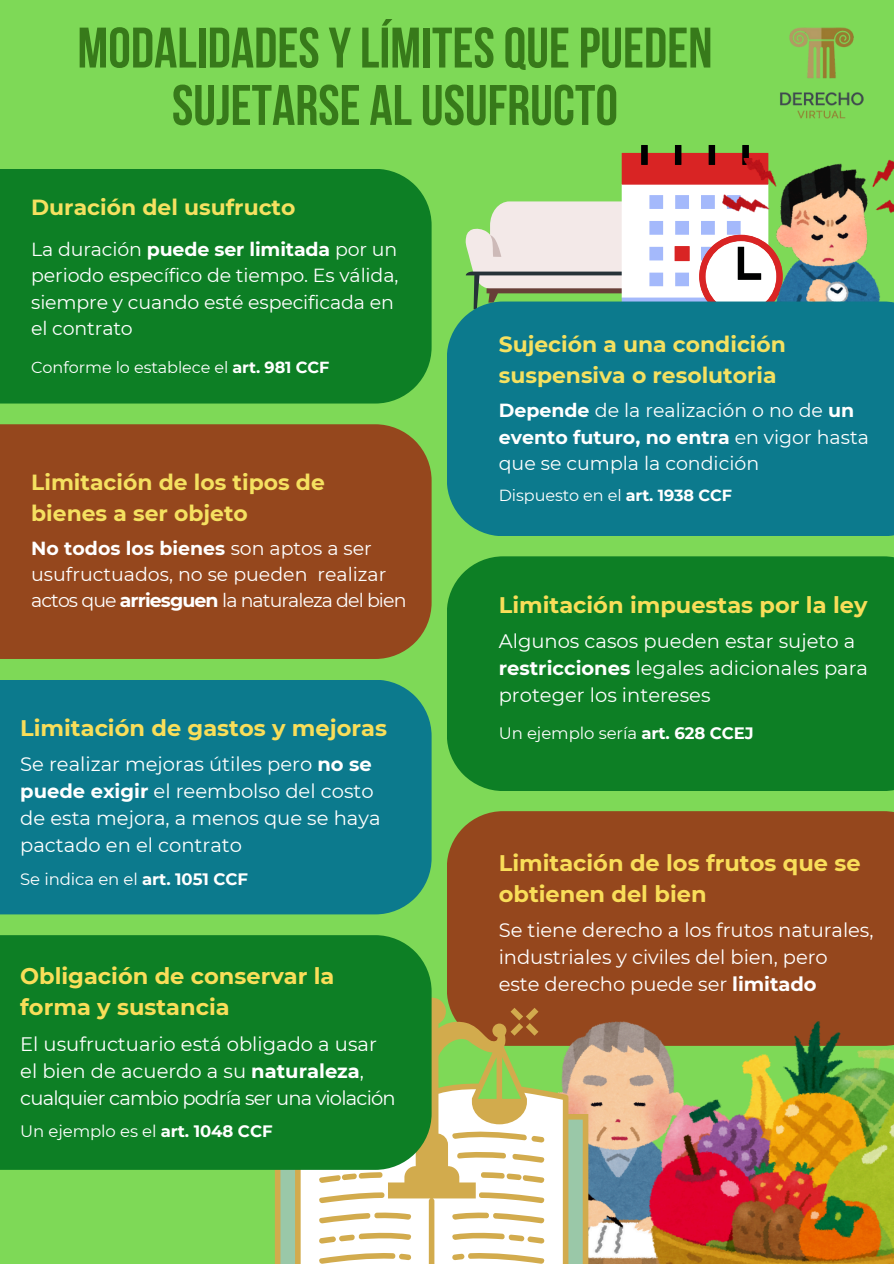
<style>
.page{position:relative;width:894px;height:1264px;background:#fff}
.page>*{position:absolute;margin:0;border:0;box-sizing:border-box;transform-origin:0 0}
.t1{font:57px/57.3px "Bebas Neue Cyrillic";color:#377a1a;text-align:center}
.t2{font:700 22.5px/31.5px "Montserrat";color:#f9de59}
.t3{font:700 21.9px/30.6px "Montserrat";color:#f5e160}
.t4{font:19.5px/27px "Montserrat";color:#fff}
.t5{font:19.5px "Montserrat";letter-spacing:-.04em;color:#fff}
.t6{font:18.9px/26.2px "Montserrat";letter-spacing:-.005em;color:#fff}
.t7{font:18.9px "Montserrat";letter-spacing:-.05em;color:#fff}
.t8{font:16.5px "Montserrat";letter-spacing:-.005em;color:#fff}
.t9{font:16.05px "Montserrat";letter-spacing:-.005em;color:#fff}
.s1{font-weight:700}
</style>
<div class="page">
<div style="left:0;top:0;width:893px;height:1263px;background:#7ed957"></div>
<div style="left:0;top:680px;width:431px;height:234px;background:#0c7a8d"></div>
<div style="left:0;top:169px;width:431px;height:234px;background:#0d7f25"></div>
<div style="left:0;top:424px;width:431px;height:235px;background:#95471d"></div>
<img style="left:780px;top:27px;width:84px;height:92px">
<svg style="left:465px;top:145px;width:304px;height:156px"></svg>
<img style="left:721px;top:159px;width:172px;height:142px">
<div style="left:447px;top:811px;width:446px;height:210px;background:#95471d"></div>
<div style="left:447px;top:556px;width:446px;height:235px;background:#0d7f25"></div>
<div style="left:447px;top:301px;width:446px;height:235px;background:#0c7a8d"></div>
<img style="left:588px;top:1021px;width:61px;height:242px">
<svg style="left:275px;top:997px;width:313px;height:266px;background:#d4cc9e"></svg>
<div style="left:0;top:935px;width:431px;height:234px;background:#0d7f25"></div>
<img style="left:649px;top:1021px;width:244px;height:242px">
<p class="t1" style="left:77px;top:25px;width:636px">MODALIDADESYLÍMITESQUEPUEDEN<br>SUJETARSE ALUSUFRUCTO</p>
<p class="t3" style="left:31px;top:192px;width:266px">Duración del usufructo</p>
<p class="t6" style="left:31px;top:236px;width:368px">La duración <span class="s1">puede ser limitada</span> por un periodo específico de tiempo. Es válida, siempre y cuando esté especificada en el contrato</p>
<p class="t9" style="left:31px;top:357px;width:300px">Conforme lo establece el <span class="s1">art. 981 CCF</span></p>
<p class="t3" style="left:31px;top:467px;width:295px">Limitación de los tipos de bienes a ser objeto</p>
<p class="t6" style="left:31px;top:535px;width:356px;line-height:25.8px"><span class="s1">No todos los bienes</span> son aptos a ser usufructuados, no se pueden realizar</p>
<p class="t7" style="left:31px;top:588px;width:376px">actos que <span class="s1">arriesguen</span> la naturaleza del bien</p>
<h1 class="t2" style="left:20px;top:711px;width:368px">Limitación de gastos y mejoras</h1>
<p class="t4" style="left:20px;top:750px;width:362px">Se realizar mejoras útiles pero <span class="s1">no se puede exigir</span> el reembolso del costo de esta mejora, a menos que se haya pactado en el contrato</p>
<p class="t8" style="left:20px;top:868px;width:229px">Se indica en el <span class="s1">art. 1051 CCF</span></p>
<p class="t2" style="left:20px;top:960px;width:316px">Obligación de conservar la forma y sustancia</p>
<p class="t4" style="left:20px;top:1030px;width:358px">El usufructuario está obligado a usar el bien de acuerdo a su <span class="s1">naturaleza</span>,</p>
<h3 class="t5" style="left:20px;top:1085px;width:377px">cualquier cambio podría ser una violación</h3>
<p class="t8" style="left:20px;top:1121px;width:254px">Un ejemplo es el <span class="s1">art. 1048 CCF</span></p>
<h3 class="t3" style="left:498px;top:329px;width:289px">Sujeción a una condición suspensiva o resolutoria</h3>
<p class="t6" style="left:498px;top:397px;width:371px"><span class="s1">Depende</span> de la realización o no de <span class="s1">un evento futuro, no entra</span> en vigor hasta que se cumpla la condición</p>
<p class="t9" style="left:498px;top:486px;width:235px">Dispuesto en el <span class="s1">art. 1938 CCF</span></p>
<p class="t2" style="left:498px;top:589px;width:370px">Limitación impuestas por la ley</p>
<p class="t4" style="left:498px;top:627px;width:371px">Algunos casos pueden estar sujeto a <span class="s1">restricciones</span> legales adicionales para proteger los intereses</p>
<p class="t8" style="left:498px;top:723px;width:256px">Un ejemplo sería <span class="s1">art. 628 CCEJ</span></p>
<p class="t2" style="left:498px;top:846px;width:363px">Limitación de los frutos que se obtienen del bien</p>
<p class="t4" style="left:498px;top:917px;width:376px">Se tiene derecho a los frutos naturales, industriales y civiles del bien, pero<br>este derecho puede ser <span class="s1">limitado</span></p>
</div>
